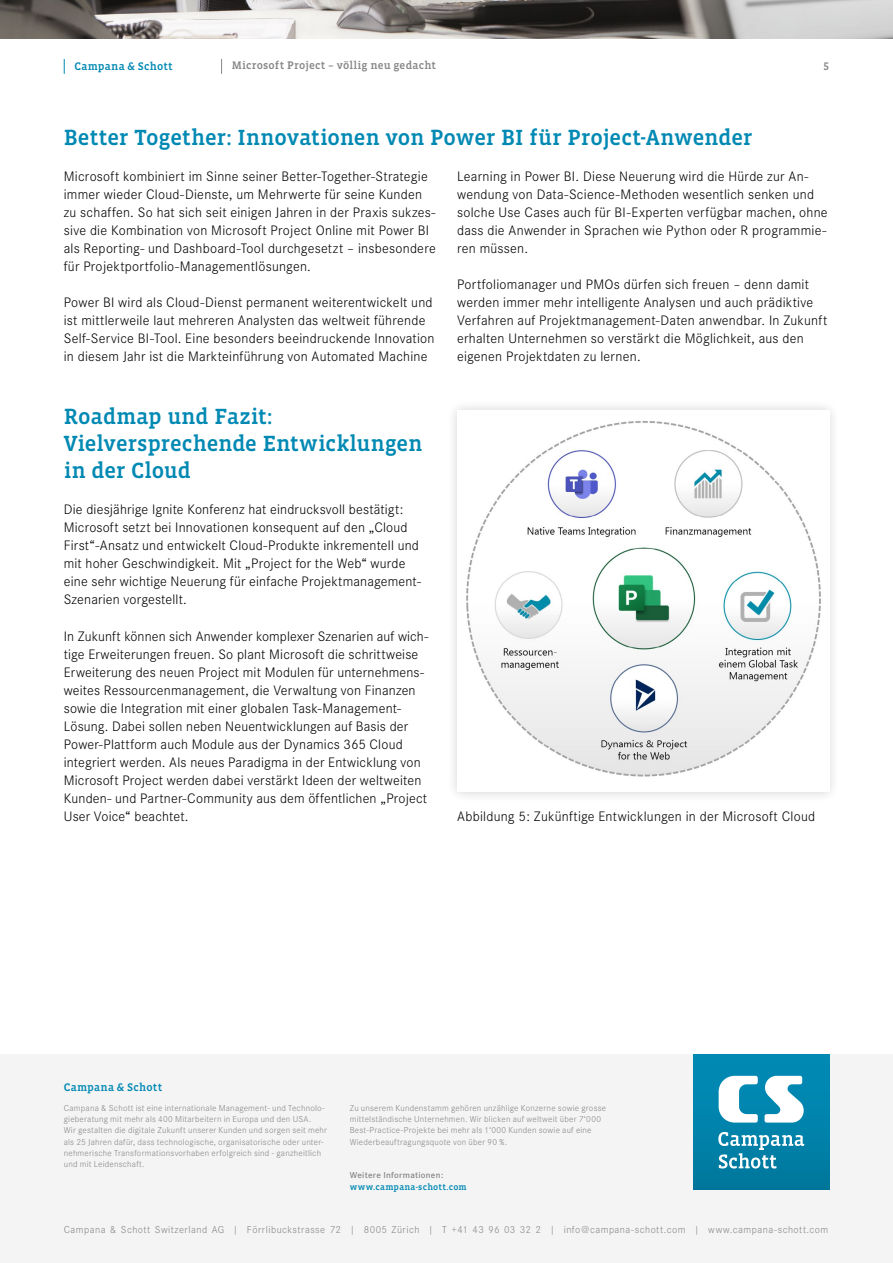
<style>
.page{position:relative;width:893px;height:1263px;background:#fff}
.page>*{position:absolute;margin:0;border:0;box-sizing:border-box;transform-origin:0 0}
._03_Headline_VistaSl{font:500 22.5px/27px "Vista Slab OT";letter-spacing:-.005em;color:#0089b3}
._07_Copytext_Corpora{font:300 14.25px/18px "Corporate S";letter-spacing:.015em;color:#000}
._01_Spitzzeile_Vista{font:500 11.25px "Vista Slab OT";letter-spacing:.02em;color:#878787}
._01_Spitzzeile_Vista-2{font:500 11.25px "Vista Slab OT";letter-spacing:.025em;color:#0089b3}
._01_Firma_URL_VistaS{font:500 11.25px "Vista Slab OT";letter-spacing:.025em;color:#0089b3}
._02_Seitenzahl_Vista{font:500 11.25px "Vista Slab OT";color:#878787}
._03_Absender_Corpora{font:300 10.5px "Corporate S";letter-spacing:.045em;color:#878787}
._05_Infotext_Corpora{font:300 9px/11.2px "Corporate S";letter-spacing:.025em;color:#878787}
._05_Infotext_Corpora-2{font:500 9px "Vista Slab OT";letter-spacing:.03em;color:#0089b3}
._05_Infotext_Corpora-3{font:600 9px "Corporate S";letter-spacing:.03em;color:#878787}
</style>
<div class="page">
<img style="left:0;top:0;width:893px;height:38px">
<svg style="left:221px;top:59px;width:1px;height:15px"></svg>
<svg style="left:64px;top:59px;width:1px;height:15px"></svg>
<div style="left:0;top:1054px;width:893px;height:209px;background:#f4f4f4"></div>
<img style="left:693px;top:1054px;width:136px;height:135px">
<svg style="left:718px;top:1076px;width:86px;height:92px"></svg>
<div style="left:445px;top:399px;width:396px;height:405px;background:#000;opacity:.2"></div>
<div style="left:457px;top:410px;width:372px;height:382px;background:#fff"></div>
<img style="left:466px;top:421px;width:355px;height:356px">
<p class="_01_Spitzzeile_Vista-2" style="left:74px;top:61px;width:100px">Campana &amp; Schott</p>
<p class="_01_Spitzzeile_Vista" style="left:232px;top:59px;width:206px">Microsoft Project – völlig neu gedacht</p>
<p class="_02_Seitenzahl_Vista" style="left:824px;top:61px;width:7px">5</p>
<p class="_03_Headline_VistaSl" style="left:64px;top:125px;width:690px">Better Together: Innovationen von Power BI für Project-Anwender</p>
<p class="_07_Copytext_Corpora" style="left:64px;top:168px;width:373px">Microsoft kombiniert im Sinne seiner Better-Together-Strategie immer wieder Cloud-Dienste, um Mehrwerte für seine Kunden zu schaffen. So hat sich seit einigen Jahren in der Praxis sukzes&shy;sive die Kombination von Microsoft Project Online mit Power BI als Reporting- und Dashboard-Tool durchgesetzt – insbesondere für Projektportfolio-Managementlösungen.</p>
<p class="_07_Copytext_Corpora" style="left:64px;top:294px;width:372px">Power BI wird als Cloud-Dienst permanent weiterentwickelt und ist mittlerweile laut mehreren Analysten das weltweit führende Self-Service BI-Tool. Eine besonders beeindruckende Innovation in diesem Jahr ist die Markteinführung von Automated Machine</p>
<p class="_03_Headline_VistaSl" style="left:64px;top:404px;width:360px">Roadmap und Fazit:<br>Vielversprechende Entwicklungen in der Cloud</p>
<p class="_07_Copytext_Corpora" style="left:64px;top:501px;width:359px">Die diesjährige Ignite Konferenz hat eindrucksvoll bestätigt:<br>Microsoft setzt bei Innovationen konsequent auf den „Cloud First“-Ansatz und entwickelt Cloud-Produkte inkrementell und mit hoher Geschwindigkeit. Mit „Project for the Web“ wurde eine sehr wichtige Neuerung für einfache Projektmanagement-Szenarien vorgestellt.</p>
<p class="_07_Copytext_Corpora" style="left:64px;top:627px;width:366px">In Zukunft können sich Anwender komplexer Szenarien auf wich&shy;tige Erweiterungen freuen. So plant Microsoft die schrittweise Erweiterung des neuen Project mit Modulen für unternehmens&shy;weites Ressourcenmanagement, die Verwaltung von Finanzen sowie die Integration mit einer globalen Task-Management-Lösung. Dabei sollen neben Neuentwicklungen auf Basis der Power-Plattform auch Module aus der Dynamics 365 Cloud integriert werden. Als neues Paradigma in der Entwicklung von Microsoft Project werden dabei verstärkt Ideen der weltweiten Kunden- und Partner-Community aus dem öffentlichen „Project User Voice“ beachtet.</p>
<p class="_07_Copytext_Corpora" style="left:457px;top:168px;width:372px">Learning in Power BI. Diese Neuerung wird die Hürde zur An&shy;wendung von Data-Science-Methoden wesentlich senken und solche Use Cases auch für BI-Experten verfügbar machen, ohne dass die Anwender in Sprachen wie Python oder R programmie&shy;ren müssen.</p>
<p class="_07_Copytext_Corpora" style="left:457px;top:276px;width:372px">Portfoliomanager und PMOs dürfen sich freuen – denn damit werden immer mehr intelligente Analysen und auch prädiktive Verfahren auf Projektmanagement-Daten anwendbar. In Zukunft erhalten Unternehmen so verstärkt die Möglichkeit, aus den eigenen Projektdaten zu lernen.</p>
<p class="_07_Copytext_Corpora" style="left:457px;top:807px;width:360px">Abbildung 5: Zukünftige Entwicklungen in der Microsoft Cloud</p>
<p class="_01_Firma_URL_VistaS" style="left:64px;top:1081px;width:100px">Campana &amp; Schott</p>
<p class="_05_Infotext_Corpora" style="left:64px;top:1102px;width:263px">Campana &amp; Schott ist eine internationale Management- und Technolo&shy;gieberatung mit mehr als 400 Mitarbeitern in Europa und den USA.</p>
<p class="_05_Infotext_Corpora" style="left:64px;top:1125px;width:265px">Wir gestalten die digitale Zukunft unserer Kunden und sorgen seit mehr als 25 Jahren dafür, dass technologische, organisatorische oder unter&shy;nehmerische Transformationsvorhaben erfolgreich sind - ganzheitlich und mit Leidenschaft.</p>
<p class="_05_Infotext_Corpora" style="left:350px;top:1102px;width:258px">Zu unserem Kundenstamm gehören unzählige Konzerne sowie grosse mittelständische Unternehmen. Wir blicken auf weltweit über 7‘000<br>Best-Practice-Projekte bei mehr als 1‘000 Kunden sowie auf eine Wiederbeauftragungsquote von über 90 %.</p>
<p class="_05_Infotext_Corpora-3" style="left:350px;top:1170px;width:95px">Weitere Informationen:</p>
<p class="_05_Infotext_Corpora-2" style="left:350px;top:1182px;width:119px">www.campana-schott.com</p>
<p class="_03_Absender_Corpora" style="left:64px;top:1223px;width:766px">Campana &amp; Schott Switzerland AG | Förrlibuckstrasse 72 | 8005 Zürich | T +41 43 96 03 32 2 | info@campana-schott.com | www.campana-schott.com</p>
</div>
